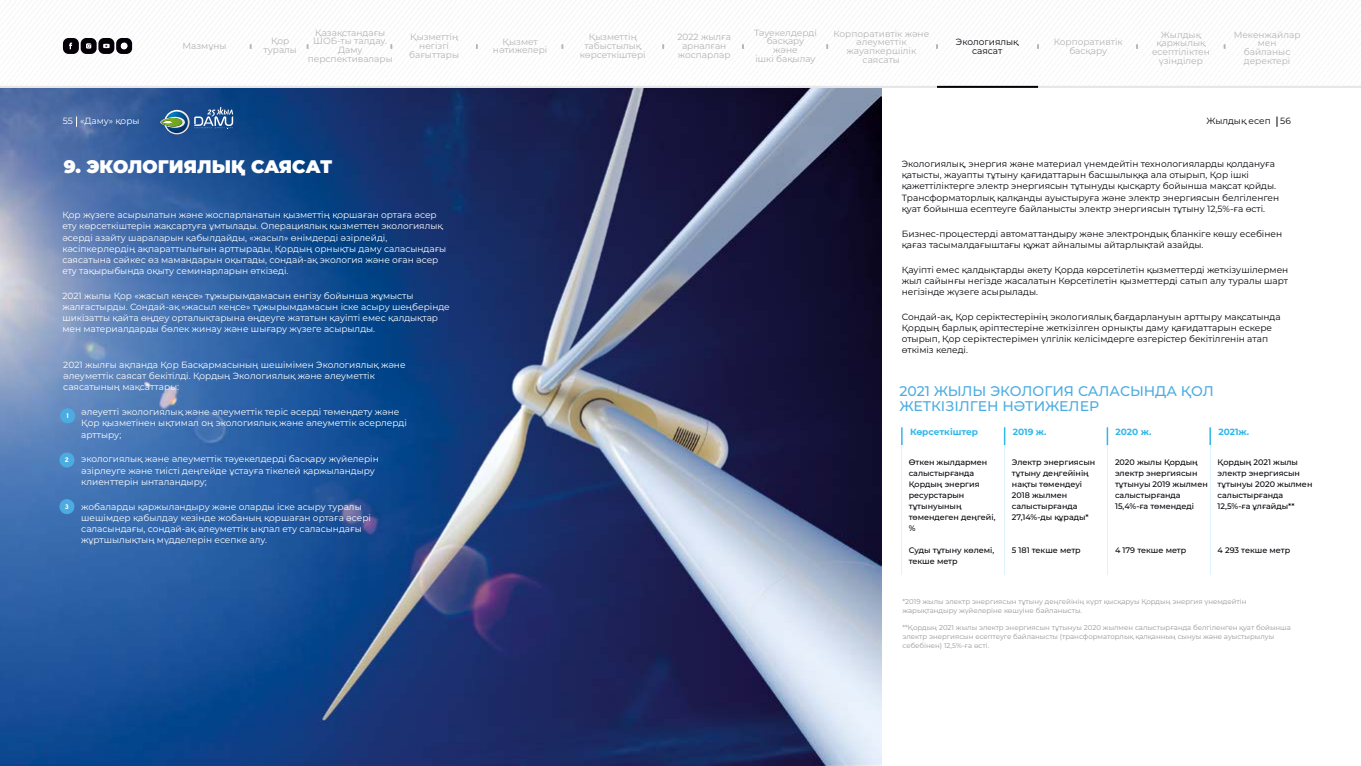
<style>
.page{position:relative;width:1361px;height:766px;background:#fff}
.page>*{position:absolute;margin:0;border:0;box-sizing:border-box;transform-origin:0 0}
.t1{font:900 18.1px "Montserrat";color:#fff}
.t2{font:500 14px/15.4px "Montserrat";color:#4cace1}
.t3{font:9px/11.2px "Montserrat";color:#fff}
.t4{font:9px/11.2px "Montserrat";color:#040007}
.t5{font:9px/8.7px "Montserrat";color:#b3b3b4;text-align:center}
.t6{font:700 9px "Montserrat";color:#30b8eb}
.t7{font:700 9px "Momcake";color:#fff}
.t8{font:500 8px/11px "Montserrat";color:#040007}
.t9{font:7px/8.7px "Montserrat";color:#989898}
</style>
<div class="page">
<img style="left:0;top:88px;width:881px;height:677px">
<div style="left:61px;top:409px;width:14px;height:14px;background:#4cace1;border-radius:50%"></div>
<div style="left:60px;top:408px;width:15px;height:15px;border:1px solid #4cace1;border-radius:50%"></div>
<div style="left:60px;top:453px;width:14px;height:14px;background:#4cace1;border-radius:50%"></div>
<div style="left:60px;top:452px;width:14px;height:15px;border:1px solid #4cace1;border-radius:50%"></div>
<div style="left:60px;top:499px;width:14px;height:14px;background:#4cace1;border-radius:50%"></div>
<div style="left:60px;top:499px;width:14px;height:14px;border:1px solid #4cace1;border-radius:50%"></div>
<hr style="left:901px;top:436px;width:1px;height:139px;background:#30b8eb">
<hr style="left:1004px;top:436px;width:1px;height:139px;background:#30b8eb">
<svg style="left:1106px;top:427px;width:2px;height:18px"></svg>
<hr style="left:1107px;top:436px;width:1px;height:139px;background:#30b8eb">
<svg style="left:1209px;top:427px;width:2px;height:18px"></svg>
<hr style="left:1209px;top:436px;width:1px;height:139px;background:#30b8eb">
<svg style="left:160px;top:107px;width:73px;height:28px;background:#457098"></svg>
<hr style="left:0;top:86px;width:1361px;height:2px;background:#e8e7e7">
<hr style="left:937px;top:85px;width:101px;height:3px;background:#050008">
<div style="left:63px;top:38px;width:16px;height:16px;background:#050008;border-radius:6px"></div>
<div style="left:81px;top:38px;width:16px;height:16px;background:#050008;border-radius:6px"></div>
<div style="left:98px;top:38px;width:16px;height:16px;background:#050008;border-radius:6px"></div>
<div style="left:116px;top:38px;width:16px;height:16px;background:#050008;border-radius:6px"></div>
<svg style="left:69px;top:42px;width:3px;height:7px"></svg>
<svg style="left:86px;top:43px;width:5px;height:6px"></svg>
<svg style="left:103px;top:44px;width:7px;height:4px"></svg>
<svg style="left:120px;top:42px;width:7px;height:7px"></svg>
<p class="t5" style="left:183px;top:41px;width:45px">Мазмұны</p>
<p class="t5" style="left:264px;top:37px;width:35px">Қор туралы</p>
<p class="t5" style="left:308px;top:28px;width:86px">Қазақстандағы<br>ШОБ-ты талдау.<br>Даму перспективалары</p>
<p class="t5" style="left:409px;top:33px;width:51px">Қызметтің негізгі бағыттары</p>
<p class="t5" style="left:493px;top:37px;width:56px">Қызмет нәтижелері</p>
<p class="t5" style="left:580px;top:33px;width:67px">Қызметтің табыстылық көрсеткіштері</p>
<p class="t5" style="left:677px;top:32px;width:55px">2022 жылға арналған жоспарлар</p>
<p class="t5" style="left:754px;top:28px;width:64px">Тәуекелдерді басқару және<br>ішкі бақылау</p>
<p class="t5" style="left:833px;top:29px;width:97px">Корпоративтік және әлеуметтік жауапкершілік саясаты</p>
<p class="t4" style="left:956px;top:37px;width:64px;line-height:8.7px;text-align:center">Экологиялық саясат</p>
<p class="t5" style="left:1053px;top:37px;width:71px">Корпоративтік басқару</p>
<p class="t5" style="left:1152px;top:30px;width:59px">Жылдық қаржылық есептіліктен үзінділер</p>
<p class="t5" style="left:1233px;top:30px;width:68px">Мекенжайлар мен байланыс деректері</p>
<p class="t3" style="left:63px;top:115px;width:78px">55 «Даму» қоры</p>
<p class="t4" style="left:1206px;top:115px;width:86px">Жылдық есеп 56</p>
<h1 class="t1" style="left:64px;top:153px;width:270px">9. ЭКОЛОГИЯЛЫҚ САЯСАТ</h1>
<p class="t3" style="left:62px;top:209px;width:385px">Қор жүзеге асырылатын және жоспарланатын қызметтің қоршаған ортаға әсер ету көрсеткіштерін жақсартуға ұмтылады. Операциялық қызметтен экологиялық әсерді азайту шараларын қабылдайды, «жасыл» өнімдерді әзірлейді, кәсіпкерлердің ақпараттылығын арттырады, Қордың орнықты даму саласындағы саясатына сәйкес өз мамандарын оқытады, сондай-ақ экология және оған әсер ету тақырыбында оқыту семинарларын өткізеді.</p>
<p class="t3" style="left:62px;top:290px;width:389px">2021 жылы Қор «жасыл кеңсе» тұжырымдамасын енгізу бойынша жұмысты жалғастырды. Сондай-ақ «жасыл кеңсе» тұжырымдамасын іске асыру шеңберінде шикізатты қайта өңдеу орталықтарына өңдеуге жататын қауіпті емес қалдықтар мен материалдарды бөлек жинау және шығару жүзеге асырылды.</p>
<p class="t3" style="left:63px;top:359px;width:344px">2021 жылғы ақпанда Қор Басқармасының шешімімен Экологиялық және әлеуметтік саясат бекітілді. Қордың Экологиялық және әлеуметтік саясатының мақсаттары:</p>
<p class="t3" style="left:81px;top:406px;width:327px;text-indent:-18px">• әлеуетті экологиялық және әлеуметтік теріс әсерді төмендету және<br>Қор қызметінен ықтимал оң экологиялық және әлеуметтік әсерлерді арттыру;</p>
<p class="t3" style="left:81px;top:453px;width:299px;text-indent:-18px">• экологиялық және әлеуметтік тәуекелдерді басқару жүйелерін әзірлеуге және тиісті деңгейде ұстауға тікелей қаржыландыру клиенттерін ынталандыру;</p>
<p class="t3" style="left:81px;top:500px;width:291px;text-indent:-18px">• жобаларды қаржыландыру және оларды іске асыру туралы шешімдер қабылдау кезінде жобаның қоршаған ортаға әсері саласындағы, сондай-ақ әлеуметтік ықпал ету саласындағы жұртшылықтың мүдделерін есепке алу.</p>
<p class="t7" style="left:67px;top:409px;width:4px">1</p>
<p class="t7" style="left:65px;top:454px;width:5px">2</p>
<p class="t7" style="left:65px;top:500px;width:6px">3</p>
<p class="t4" style="left:902px;top:158px;width:379px">Экологиялық, энергия және материал үнемдейтін технологияларды қолдануға қатысты, жауапты тұтыну қағидаттарын басшылыққа ала отырып, Қор ішкі қажеттіліктерге электр энергиясын тұтынуды қысқарту бойынша мақсат қойды.<br>Трансформаторлық қалқанды ауыстыруға және электр энергиясын белгіленген қуат бойынша есептеуге байланысты электр энергиясын тұтыну 12,5%-ға өсті.</p>
<p class="t4" style="left:902px;top:227px;width:382px">Бизнес-процестерді автоматтандыру және электрондық бланкіге көшу есебінен қағаз тасымалдағыштағы құжат айналымы айтарлықтай азайды.</p>
<p class="t4" style="left:902px;top:263px;width:388px;text-align:justify">Қауіпті емес қалдықтарды әкету Қорда көрсетілетін қызметтерді жеткізушілермен жыл сайынғы негізде жасалатын Көрсетілетін қызметтерді сатып алу туралы шарт негізінде жүзеге асырылады.</p>
<p class="t4" style="left:902px;top:310px;width:380px">Сондай-ақ, Қор серіктестерінің экологиялық бағдарлануын арттыру мақсатында Қордың барлық әріптестеріне жеткізілген орнықты даму қағидаттарын ескере отырып, Қор серіктестерімен үлгілік келісімдерге өзгерістер бекітілгенін атап өткіміз келеді.</p>
<h2 class="t2" style="left:899px;top:382px;width:316px">2021 ЖЫЛЫ ЭКОЛОГИЯ САЛАСЫНДА ҚОЛ<br>ЖЕТКІЗІЛГЕН НӘТИЖЕЛЕР</h2>
<p class="t6" style="left:1013px;top:425px;width:35px">2019 ж.</p>
<p class="t6" style="left:1115px;top:425px;width:37px">2020 ж.</p>
<p class="t6" style="left:1218px;top:425px;width:32px">2021ж.</p>
<p class="t8" style="left:1012px;top:456px;width:85px">Электр энергиясын тұтыну деңгейінің нақты төмендеуі<br>2018 жылмен салыстырғанда<br>27,14%-ды құрады*</p>
<p class="t8" style="left:1012px;top:544px;width:70px">5 181 текше метр</p>
<p class="t6" style="left:910px;top:425px;width:70px">Көрсеткіштер</p>
<p class="t8" style="left:908px;top:456px;width:88px">Өткен жылдармен салыстырғанда<br>Қордың энергия ресурстарын тұтынуының төмендеген деңгейі, %</p>
<p class="t8" style="left:908px;top:544px;width:87px">Суды тұтыну көлемі, текше метр</p>
<p class="t8" style="left:1115px;top:456px;width:94px">2020 жылы Қордың электр энергиясын тұтынуы 2019 жылмен салыстырғанда<br>15,4%-ға төмендеді</p>
<p class="t8" style="left:1115px;top:544px;width:73px">4 179 текше метр</p>
<p class="t8" style="left:1217px;top:456px;width:96px">Қордың 2021 жылы электр энергиясын тұтынуы 2020 жылмен салыстырғанда<br>12,5%-ға ұлғайды**</p>
<p class="t8" style="left:1217px;top:544px;width:74px">4 293 текше метр</p>
<p class="t9" style="left:902px;top:597px;width:346px">*2019 жылы электр энергиясын тұтыну деңгейінің күрт қысқаруы Қордың энергия үнемдейтін жарықтандыру жүйелеріне көшуіне байланысты.</p>
<p class="t9" style="left:902px;top:623px;width:390px">**Қордың 2021 жылы электр энергиясын тұтынуы 2020 жылмен салыстырғанда белгіленген қуат бойынша электр энергиясын есептеуге байланысты (трансформаторлық қалқанның сынуы және ауыстырылуы себебінен) 12,5%-ға өсті.</p>
</div>
